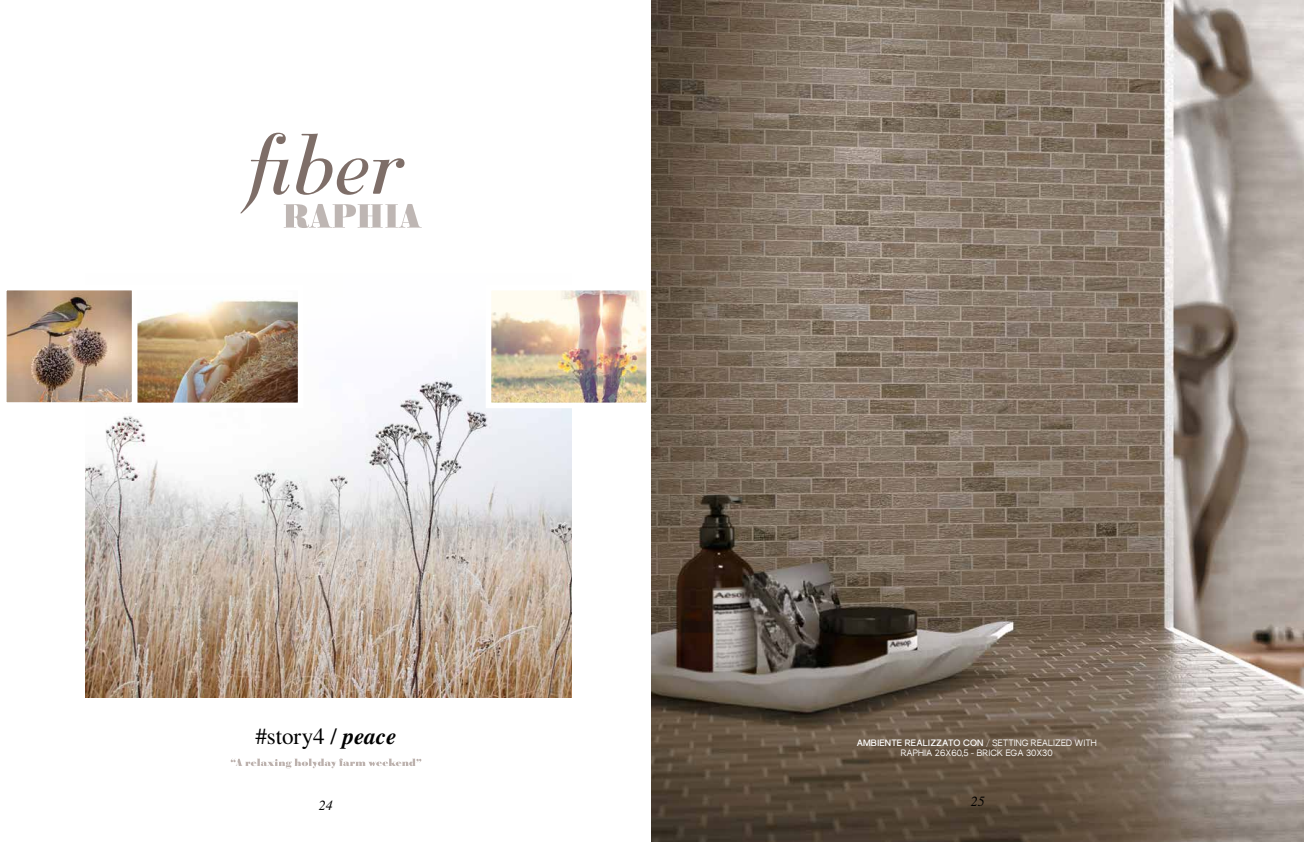
<style>
.page{position:relative;width:1304px;height:842px;background:#fff}
.page>*{position:absolute;margin:0;border:0;box-sizing:border-box;transform-origin:0 0}
.t1{font:23.1px "STIX General";color:#000}
.t2{font:italic 14px "STIX General";color:#000}
.t3{font:9px/10.8px "Gravity";color:#fff;text-align:center}
.s1{font-weight:700;font-style:italic}
.s2{font-weight:700}
.s3{font-family:"Ratio Modern"}
</style>
<div class="page">
<svg style="left:231px;top:758px;width:190px;height:10px"></svg>
<img style="left:85px;top:359px;width:486px;height:338px">
<img style="left:137px;top:300px;width:159px;height:101px">
<div style="left:130px;top:285px;width:173px;height:123px;border:6px solid #fff"></div>
<img style="left:493px;top:292px;width:152px;height:109px">
<div style="left:486px;top:285px;width:166px;height:123px;border:6px solid #fff"></div>
<img style="left:8px;top:292px;width:122px;height:109px">
<div style="left:1px;top:285px;width:136px;height:123px;border:6px solid #fff"></div>
<svg style="left:240px;top:133px;width:182px;height:95px"></svg>
<img style="left:652px;top:0;width:652px;height:842px">
<h1 class="t1" style="left:255px;top:720px;width:143px">#story4 / <span class="s1">peace</span></h1>
<p class="t3" style="left:857px;top:737px;width:241px"><span class="s2">AMBIENTE REALIZZATO CON</span> <span class="s3">/</span> SETTING REALIZED WITH<br>RAPHIA 26X60,5 - BRICK EGA 30X30</p>
<h2 class="t2" style="left:319px;top:795px;width:15px">24</h2>
<h2 class="t2" style="left:971px;top:792px;width:15px">25</h2>
</div>
